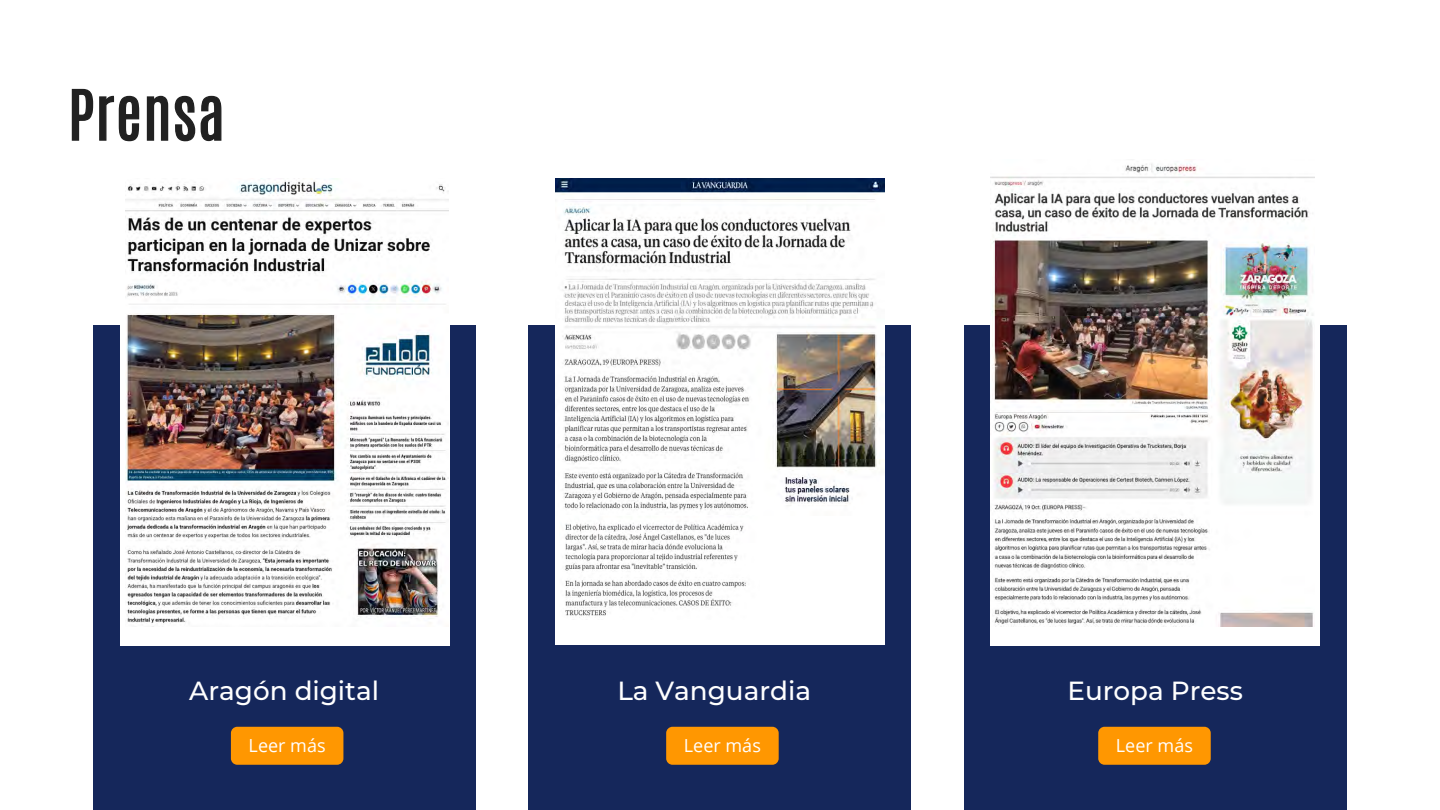
<style>
.page{position:relative;width:1440px;height:810px;background:#fff}
.page>*{position:absolute;margin:0;border:0;box-sizing:border-box;transform-origin:0 0}
.t1{font:58.8px "Antonio";letter-spacing:.02em;color:#212121}
.t2{font:500 26.25px "Montserrat";color:#fff}
.t3{font:18px "Open Sans";color:#fff}
</style>
<div class="page">
<div style="left:93px;top:325px;width:383px;height:485px;background:#15275b"></div>
<div style="left:120px;top:159px;width:329px;height:486px;background:#fff"></div>
<div style="left:529px;top:325px;width:382px;height:485px;background:#15275b"></div>
<div style="left:555px;top:178px;width:330px;height:467px;background:#fff"></div>
<img style="left:126px;top:178px;width:323px;height:449px">
<img style="left:555px;top:178px;width:330px;height:333px">
<img style="left:565px;top:523px;width:181px;height:95px">
<div style="left:964px;top:325px;width:383px;height:485px;background:#15275b"></div>
<div style="left:990px;top:179px;width:330px;height:466px;background:#fff"></div>
<img style="left:991px;top:163px;width:323px;height:464px">
<div style="left:231px;top:727px;width:112px;height:38px;background:#ff9701;border-radius:6px"></div>
<div style="left:666px;top:727px;width:113px;height:38px;background:#ff9701;border-radius:6px"></div>
<div style="left:1098px;top:727px;width:113px;height:38px;background:#ff9701;border-radius:6px"></div>
<h1 class="t1" style="left:68px;top:72px;width:158px">Prensa</h1>
<p class="t2" style="left:189px;top:673px;width:191px">Aragón digital</p>
<p class="t2" style="left:617px;top:673px;width:195px">La Vanguardia</p>
<p class="t2" style="left:1067px;top:673px;width:177px">Europa Press</p>
<p class="t3" style="left:249px;top:733px;width:79px">Leer más</p>
<p class="t3" style="left:684px;top:733px;width:79px">Leer más</p>
<p class="t3" style="left:1116px;top:733px;width:79px">Leer más</p>
</div>
